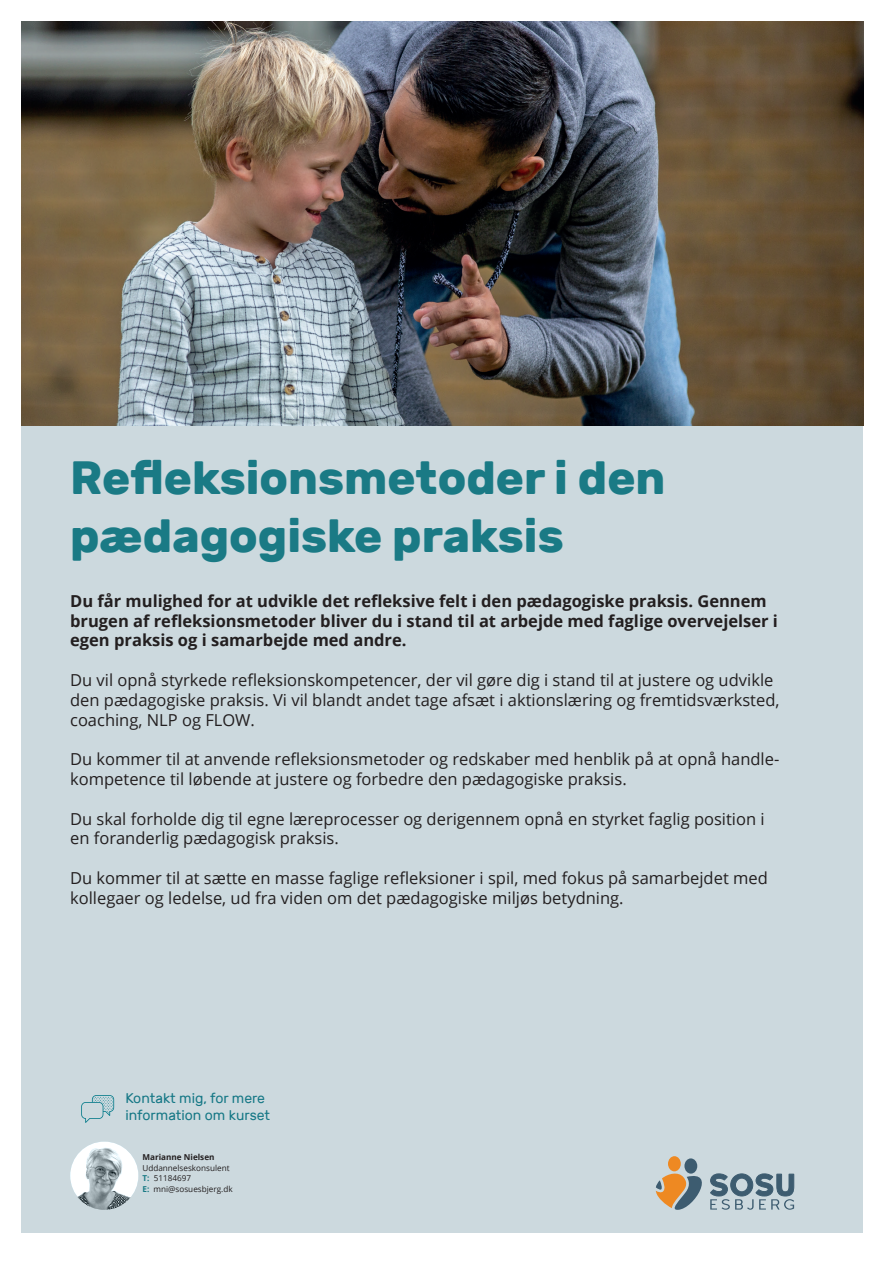
<style>
.page{position:relative;width:893px;height:1263px;background:#fff}
.page>*{position:absolute;margin:0;border:0;box-sizing:border-box;transform-origin:0 0}
.t1{font:700 46.5px/58.5px "Rubik";color:#1a7a85}
.t2{font:16.5px/19.8px "Open Sans";color:#231f20}
.t3{font:700 16.5px/19.8px "Open Sans";color:#231f20}
.t4{font:13.95px/16.8px "Rubik";color:#167886}
.t5{font:8.1px/10.6px "Open Sans";color:#231f20}
.t6{font:700 8.1px "Open Sans";color:#231f20}
.s1{font-weight:700;color:#1a7a85}
</style>
<div class="page">
<div style="left:21px;top:21px;width:842px;height:1212px;background:#ccd9de"></div>
<div style="left:668px;top:1156px;width:13px;height:15px;background:#ee8922;border-radius:50%"></div>
<div style="left:684px;top:1158px;width:13px;height:16px;background:#3d5c70;border-radius:50%"></div>
<svg style="left:656px;top:1169px;width:138px;height:41px"></svg>
<img style="left:21px;top:21px;width:842px;height:404px">
<img style="left:70px;top:1141px;width:68px;height:69px;border-radius:34px">
<svg style="left:81px;top:1095px;width:33px;height:28px"></svg>
<h1 class="t1" style="left:70px;top:448px;width:597px">Refleksionsmetoder i den pædagogiske praksis</h1>
<p class="t3" style="left:70px;top:590px;width:709px">Du får mulighed for at udvikle det refleksive felt i den pædagogiske praksis. Gennem brugen af refleksionsmetoder bliver du i stand til at arbejde med faglige overvejelser i egen praksis og i samarbejde med andre.</p>
<p class="t2" style="left:70px;top:670px;width:711px">Du vil opnå styrkede refleksionskompetencer, der vil gøre dig i stand til at justere og udvikle den pædagogiske praksis. Vi vil blandt andet tage afsæt i aktionslæring og fremtidsværksted, coaching, NLP og FLOW.</p>
<p class="t2" style="left:70px;top:749px;width:711px">Du kommer til at anvende refleksionsmetoder og redskaber med henblik på at opnå handle&shy;kompetence til løbende at justere og forbedre den pædagogiske praksis.</p>
<p class="t2" style="left:70px;top:808px;width:696px">Du skal forholde dig til egne læreprocesser og derigennem opnå en styrket faglig position i en foranderlig pædagogisk praksis.</p>
<p class="t2" style="left:70px;top:868px;width:699px">Du kommer til at sætte en masse faglige refleksioner i spil, med fokus på samarbejdet med kollegaer og ledelse, ud fra viden om det pædagogiske miljøs betydning.</p>
<p class="t4" style="left:125px;top:1090px;width:146px">Kontakt mig, for mere information om kurset</p>
<p class="t6" style="left:142px;top:1151px;width:74px">Marianne Nielsen</p>
<p class="t5" style="left:142px;top:1162px;width:92px">Uddannelseskonsulent<br><span class="s1">T:</span> 51184697<br><span class="s1">E:</span> mni@sosuesbjerg.dk</p>
</div>
